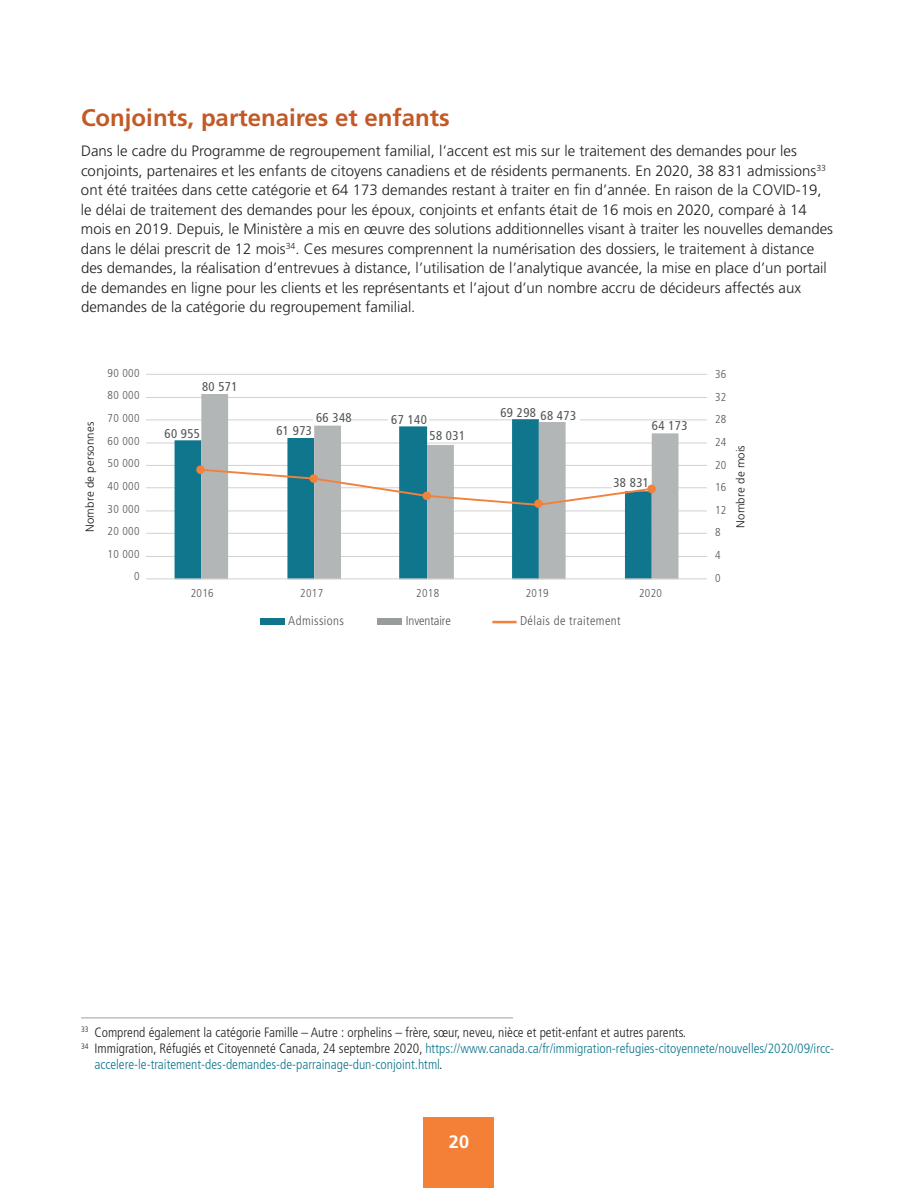
<style>
.page{position:relative;width:918px;height:1188px;background:#fff}
.page>*{position:absolute;margin:0;border:0;box-sizing:border-box;transform-origin:0 0}
.t1{font:700 24px "Frutiger LT Pro";color:#c25a27}
.t2{font:700 18px "Frutiger LT Pro";color:#fff}
.t3{font:300 15px/19.5px "Frutiger LT Pro";color:#231f20}
.t4{font:300 condensed 13.5px "Frutiger LT Pro";color:#0d768e}
.t5{font:300 condensed 13.5px "Frutiger LT Pro";color:#231f20}
.t6{font:condensed 12.75px "Frutiger LT Pro";letter-spacing:.03em;color:#515455}
.t7{font:300 condensed 12.75px "Frutiger LT Pro";letter-spacing:.03em;color:#515455}
.t8{font:300 condensed 12.75px "Frutiger LT Pro";letter-spacing:-.005em;color:#515455}
.t9{font:300 condensed 11.55px/22.6px "Frutiger LT Pro";letter-spacing:.03em;color:#515455}
.t10{font:300 11.55px "Frutiger LT Pro";letter-spacing:.01em;color:#18151a}
.s1{color:#231f20}
</style>
<div class="page">
<div style="left:424px;top:1117px;width:70px;height:71px;background:#f48037"></div>
<div style="left:260px;top:618px;width:24px;height:7px;background:#0f768e"></div>
<div style="left:377px;top:618px;width:25px;height:7px;background:#999c9d"></div>
<hr style="left:492px;top:621px;width:25px;height:2px;background:#f2813c">
<hr style="left:146px;top:556px;width:561px;height:1px;background:#d0d1d1">
<hr style="left:146px;top:533px;width:561px;height:1px;background:#d0d1d1">
<hr style="left:146px;top:510px;width:561px;height:1px;background:#d0d1d1">
<hr style="left:146px;top:487px;width:561px;height:1px;background:#d0d1d1">
<hr style="left:146px;top:465px;width:561px;height:1px;background:#d0d1d1">
<hr style="left:146px;top:443px;width:561px;height:1px;background:#d0d1d1">
<hr style="left:146px;top:419px;width:561px;height:1px;background:#d0d1d1">
<hr style="left:146px;top:397px;width:561px;height:1px;background:#d0d1d1">
<hr style="left:146px;top:374px;width:561px;height:1px;background:#d0d1d1">
<svg style="left:175px;top:419px;width:26px;height:159px;background:#2f889d"></svg>
<svg style="left:201px;top:394px;width:478px;height:184px"></svg>
<hr style="left:146px;top:578px;width:561px;height:1px;background:#d0d1d1">
<div style="left:434px;top:430px;width:38px;height:11px;background:#fff"></div>
<div style="left:314px;top:413px;width:37px;height:11px;background:#fff"></div>
<div style="left:540px;top:414px;width:40px;height:7px;background:#fff"></div>
<div style="left:388px;top:415px;width:41px;height:9px;background:#fff"></div>
<svg style="left:196px;top:465px;width:9px;height:9px"></svg>
<svg style="left:198px;top:468px;width:456px;height:39px"></svg>
<hr style="left:81px;top:1018px;width:432px;height:1px;background:#9aa1a4">
<h1 class="t1" style="left:81px;top:103px;width:370px">Conjoints, partenaires et enfants</h1>
<p class="t3" style="left:81px;top:141px;width:754px">Dans le cadre du Programme de regroupement familial, l’accent est mis sur le traitement des demandes pour les conjoints, partenaires et les enfants de citoyens canadiens et de résidents permanents. En 2020, 38 831 admissions<sup>33 </sup>ont été traitées dans cette catégorie et 64 173 demandes restant à traiter en fin d’année. En raison de la COVID-19, le délai de traitement des demandes pour les époux, conjoints et enfants était de 16 mois en 2020, comparé à 14 mois en 2019. Depuis, le Ministère a mis en œuvre des solutions additionnelles visant à traiter les nouvelles demandes dans le délai prescrit de 12 mois<sup>34</sup>. Ces mesures comprennent la numérisation des dossiers, le traitement à distance des demandes, la réalisation d’entrevues à distance, l’utilisation de l’analytique avancée, la mise en place d’un portail de demandes en ligne pour les clients et les représentants et l’ajout d’un nombre accru de décideurs affectés aux demandes de la catégorie du regroupement familial.</p>
<p class="t10" style="left:83px;top:532px;width:111px;rotate:-90deg">Nombre de personnes</p>
<p class="t9" style="left:108px;top:362px;width:34px;text-align:right">90 000<br>80 000<br>70 000<br>60 000<br>50 000<br>40 000<br>30 000<br>20 000<br>10 000<br>0</p>
<p class="t6" style="left:202px;top:379px;width:37px">80 571</p>
<p class="t6" style="left:316px;top:410px;width:37px">66 348</p>
<p class="t6" style="left:391px;top:412px;width:37px">67 140</p>
<p class="t6" style="left:165px;top:426px;width:37px">60 955</p>
<p class="t6" style="left:276px;top:423px;width:37px">61 973</p>
<p class="t6" style="left:430px;top:428px;width:37px">58 031</p>
<p class="t6" style="left:500px;top:405px;width:37px">69 298</p>
<p class="t6" style="left:541px;top:408px;width:37px">68 473</p>
<p class="t6" style="left:652px;top:418px;width:37px">64 173</p>
<p class="t6" style="left:613px;top:475px;width:37px">38 831</p>
<p class="t9" style="left:191px;top:582px;width:25px">2016</p>
<p class="t9" style="left:300px;top:582px;width:25px">2017</p>
<p class="t9" style="left:416px;top:582px;width:25px">2018</p>
<p class="t9" style="left:526px;top:582px;width:25px">2019</p>
<p class="t9" style="left:639px;top:582px;width:25px">2020</p>
<p class="t7" style="left:288px;top:613px;width:57px">Admissions</p>
<p class="t8" style="left:406px;top:613px;width:47px">Inventaire</p>
<p class="t7" style="left:520px;top:613px;width:102px">Délais de traitement</p>
<p class="t9" style="left:715px;top:363px;width:13px">36<br>32<br>28<br>24<br>20<br>16<br>12<br>8<br>4<br>0</p>
<p class="t10" style="left:734px;top:528px;width:84px;rotate:-90deg">Nombre de mois</p>
<p class="t5" style="left:81px;top:1024px;width:607px"><sup>33</sup> Comprend également la catégorie Famille – Autre : orphelins – frère, sœur, neveu, nièce et petit-enfant et autres parents.</p>
<p class="t4" style="left:81px;top:1041px;width:755px"><sup>34</sup> <span class="s1">Immigration, Réfugiés et Citoyenneté Canada, 24 septembre 2020,</span> https://www.canada.ca/fr/immigration-refugies-citoyennete/nouvelles/2020/09/ircc-</p>
<p class="t4" style="left:94px;top:1057px;width:349px">accelere-le-traitement-des-demandes-de-parrainage-dun-conjoint.html<span class="s1">.</span></p>
<p class="t2" style="left:449px;top:1131px;width:22px">20</p>
</div>
